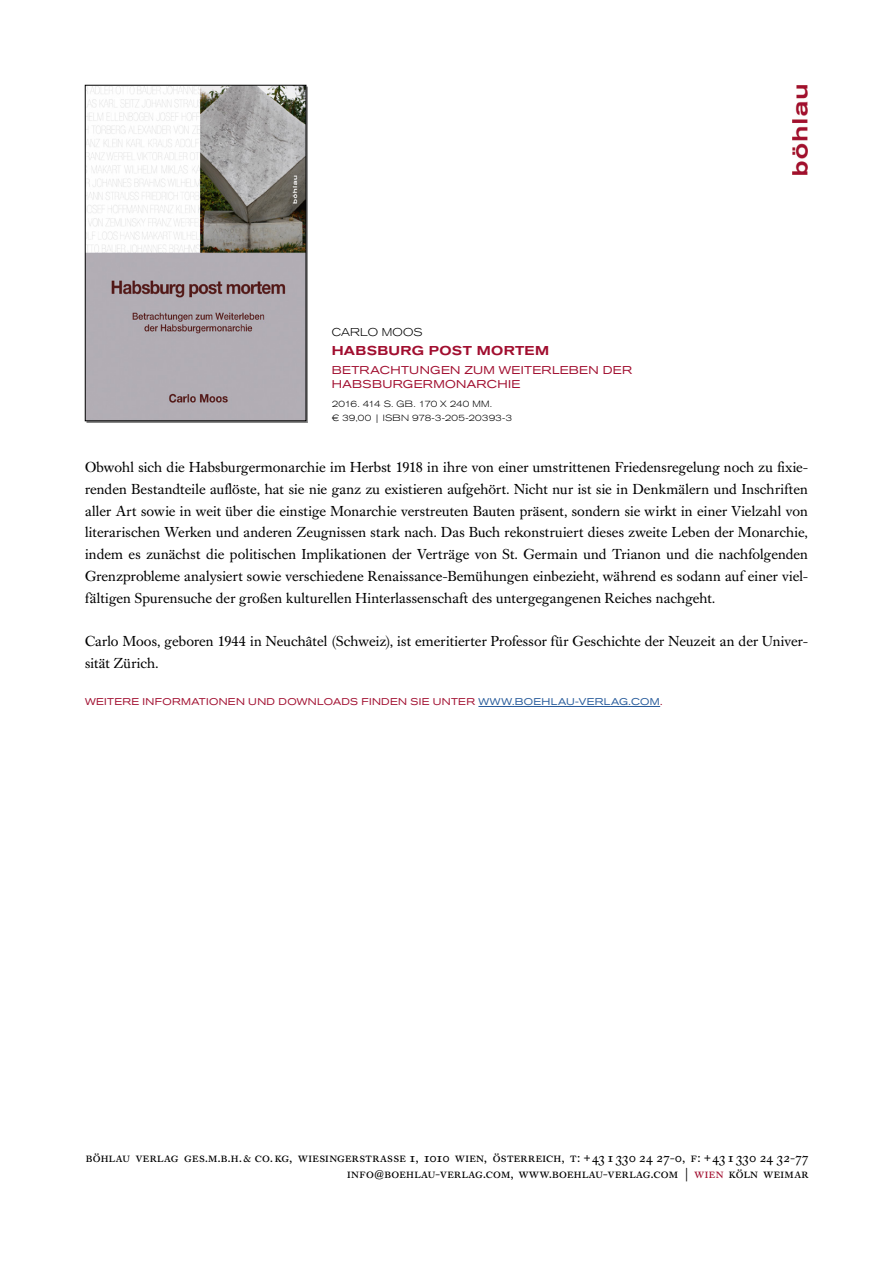
<style>
.page{position:relative;width:893px;height:1263px;background:#fff}
.page>*{position:absolute;margin:0;border:0;box-sizing:border-box;transform-origin:0 0}
.WB-S_Body{font:14.25px/21.8px "Caslon Buch BQ";letter-spacing:.01em;color:#000;text-align:justify}
.t1{font:13.5px "Caslon Buch Expert BQ";letter-spacing:.02em;color:#000}
.WB-S_Titel{font:500 expanded 12.75px "Akzidenz Grotesk BQ";letter-spacing:.025em;color:#a10e2f}
.WB-S_UT{font:expanded 11.25px/14.2px "Akzidenz Grotesk BQ";letter-spacing:.03em;color:#a10e2f}
.WB-Standard_Autor{font:300 expanded 11.25px "Akzidenz Grotesk BQ";letter-spacing:.015em;color:#000}
.WB-S_INFOTEXT-1_rt{font:expanded 9.75px "Akzidenz Grotesk BQ";letter-spacing:.035em;color:#a10e2f}
.WB-S_BIB{font:300 expanded 9px/14.2px "Akzidenz Grotesk BQ";letter-spacing:.02em;color:#000}
.s1{color:#275b9b}
.s2{font-size:10.5px}
.s3{font-weight:500;font-size:11.25px}
.s4{color:#a10e2f}
</style>
<div class="page">
<img style="left:792px;top:85px;width:16px;height:90px">
<hr style="left:478px;top:706px;width:182px;height:1px;background:#275b9b">
<svg style="left:85px;top:85px;width:221px;height:336px"></svg>
<p class="WB-Standard_Autor" style="left:332px;top:326px;width:93px">CARLO MOOS</p>
<p class="WB-S_Titel" style="left:332px;top:343px;width:219px">HABSBURG POST MORTEM</p>
<p class="WB-S_UT" style="left:332px;top:363px;width:302px">BETRACHTUNGEN ZUM WEITERLEBEN DER<br>HABSBURGERMONARCHIE</p>
<p class="WB-S_BIB" style="left:332px;top:396px;width:182px">2016. 414 S. GB. 170 X 240 MM.<br>€ 39,00 | ISBN 978-3-205-20393-3</p>
<p class="WB-S_Body" style="left:85px;top:457px;width:724px">Obwohl sich die Habsburgermonarchie im Herbst 1918 in ihre von einer umstrittenen Friedensregelung noch zu fixie&shy;renden Bestandteile auflöste, hat sie nie ganz zu existieren aufgehört. Nicht nur ist sie in Denkmälern und Inschriften aller Art sowie in weit über die einstige Monarchie verstreuten Bauten präsent, sondern sie wirkt in einer Vielzahl von literarischen Werken und anderen Zeugnissen stark nach. Das Buch rekonstruiert dieses zweite Leben der Monarchie, indem es zunächst die politischen Implikationen der Verträge von St. Germain und Trianon und die nachfolgenden Grenzprobleme analysiert sowie verschiedene Renaissance-Bemühungen einbezieht, während es sodann auf einer viel&shy;fältigen Spurensuche der großen kulturellen Hinterlassenschaft des untergegangenen Reiches nachgeht.</p>
<p class="WB-S_Body" style="left:85px;top:631px;width:724px">Carlo Moos, geboren 1944 in Neuchâtel (Schweiz), ist emeritierter Professor für Geschichte der Neuzeit an der Univer&shy;sität Zürich.</p>
<p class="WB-S_INFOTEXT-1_rt" style="left:85px;top:696px;width:579px">WEITERE INFORMATIONEN UND DOWNLOADS FINDEN SIE UNTER <span class="s1">WWW.BOEHLAU-VERLAG.COM</span>.</p>
<p class="t1" style="left:86px;top:1149px;width:724px">böhlau verlag ges.m.b.h. <span class="s2">&amp;</span> co. kg, wiesingerstrasse 1, 1010 wien, österreich, t: + 43 1 330 24 27-0, f: + 43 1 330 24 32-77</p>
<p class="t1" style="left:347px;top:1165px;width:463px">info<span class="s3">@</span>boehlau-verlag.com, www.boehlau-verlag.com | <span class="s4">wien</span> köln weimar</p>
</div>
